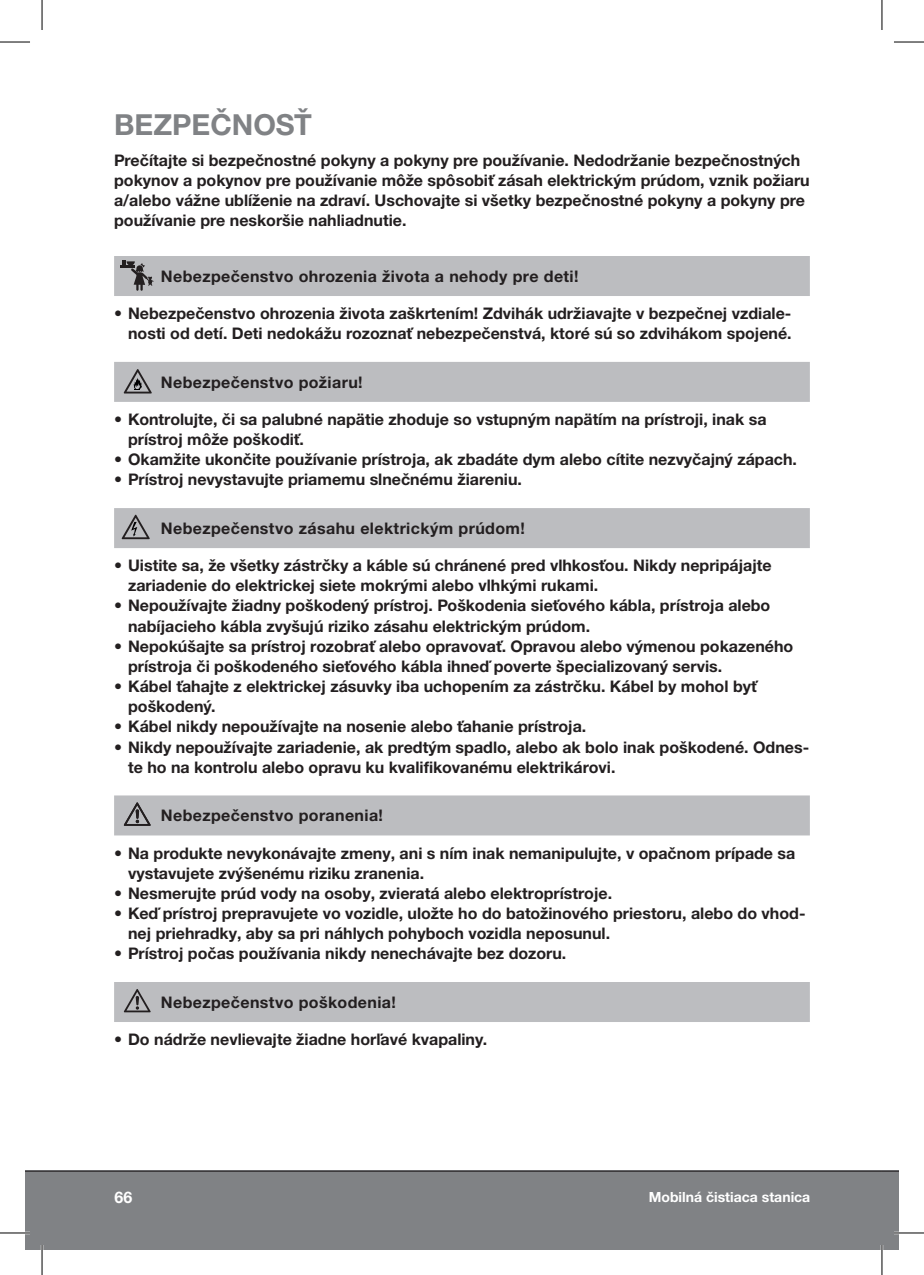
<style>
.page{position:relative;width:924px;height:1275px;background:#fff}
.page>*{position:absolute;margin:0;border:0;box-sizing:border-box;transform-origin:0 0}
.t1{font:700 29px "Helvetica Neue LTW1 G";color:#808285}
.t2{font:700 16px/20.2px "Helvetica Neue LTW1 G";color:#231f20}
.t3{font:700 16px "Helvetica Neue LTW1 G";letter-spacing:.025em;color:#231f20}
.t4{font:700 16px "Helvetica Neue LTW1 G";color:#fff}
.t5{font:700 14px "Helvetica Neue LTW1 G";color:#fff}
</style>
<div class="page">
<div style="left:25px;top:1170px;width:856px;height:80px;background:#808285"></div>
<div style="left:881px;top:1170px;width:17px;height:80px;background:#808285"></div>
<hr style="left:25px;top:1170px;width:856px;height:1px;background:#231f20">
<svg style="left:881px;top:1170px;width:17px;height:1px"></svg>
<div style="left:114px;top:256px;width:695px;height:40px;background:#bcbdc0"></div>
<div style="left:114px;top:362px;width:695px;height:40px;background:#bcbdc0"></div>
<div style="left:114px;top:508px;width:695px;height:40px;background:#bcbdc0"></div>
<div style="left:114px;top:795px;width:695px;height:40px;background:#bcbdc0"></div>
<div style="left:114px;top:982px;width:695px;height:40px;background:#bcbdc0"></div>
<svg style="left:120px;top:260px;width:33px;height:31px"></svg>
<svg style="left:124px;top:369px;width:28px;height:24px"></svg>
<svg style="left:121px;top:515px;width:29px;height:24px"></svg>
<svg style="left:124px;top:802px;width:26px;height:24px"></svg>
<svg style="left:124px;top:989px;width:26px;height:23px"></svg>
<hr style="left:0;top:1231px;width:30px;height:3px;background:#fff">
<hr style="left:893px;top:1231px;width:30px;height:3px;background:#fff">
<hr style="left:41px;top:1245px;width:2px;height:30px;background:#fff">
<hr style="left:880px;top:1245px;width:2px;height:30px;background:#fff">
<hr style="left:0;top:42px;width:30px;height:1px;background:#000">
<hr style="left:893px;top:42px;width:30px;height:1px;background:#000">
<hr style="left:0;top:1232px;width:30px;height:1px;background:#000">
<hr style="left:893px;top:1232px;width:30px;height:1px;background:#000">
<hr style="left:42px;top:0;width:1px;height:30px;background:#000">
<hr style="left:42px;top:1245px;width:1px;height:30px;background:#000">
<hr style="left:881px;top:0;width:1px;height:30px;background:#000">
<hr style="left:881px;top:1245px;width:1px;height:30px;background:#000">
<h1 class="t1" style="left:114px;top:106px;width:192px">Bezpečnosť</h1>
<p class="t2" style="left:114px;top:150px;width:696px">Prečítajte si bezpečnostné pokyny a pokyny pre používanie. Nedodržanie bezpečnostných pokynov a pokynov pre používanie môže spôsobiť zásah elektrickým prúdom, vznik požiaru a/alebo vážne ublíženie na zdraví. Uschovajte si všetky bezpečnostné pokyny a pokyny pre používanie pre neskoršie nahliadnutie.</p>
<p class="t3" style="left:161px;top:266px;width:419px">Nebezpečenstvo ohrozenia života a nehody pre deti!</p>
<p class="t2" style="left:114px;top:303px;width:678px;text-align:right">• Nebezpečenstvo ohrozenia života zaškrtením! Zdvihák udržiavajte v bezpečnej vzdiale&shy;nosti od detí. Deti nedokážu rozoznať nebezpečenstvá, ktoré sú so zdvihákom spojené.</p>
<p class="t3" style="left:161px;top:372px;width:203px">Nebezpečenstvo požiaru!</p>
<p class="t2" style="left:128px;top:409px;width:639px;text-indent:-14px">• Kontrolujte, či sa palubné napätie zhoduje so vstupným napätím na prístroji, inak sa prístroj môže poškodiť.</p>
<p class="t2" style="left:114px;top:449px;width:684px">• Okamžite ukončite používanie prístroja, ak zbadáte dym alebo cítite nezvyčajný zápach.</p>
<p class="t2" style="left:114px;top:469px;width:409px">• Prístroj nevystavujte priamemu slnečnému žiareniu.</p>
<p class="t3" style="left:161px;top:518px;width:365px">Nebezpečenstvo zásahu elektrickým prúdom!</p>
<p class="t2" style="left:128px;top:555px;width:644px;text-indent:-14px">• Uistite sa, že všetky zástrčky a káble sú chránené pred vlhkosťou. Nikdy nepripájajte zariadenie do elektrickej siete mokrými alebo vlhkými rukami.</p>
<p class="t2" style="left:128px;top:595px;width:643px;text-indent:-14px">• Nepoužívajte žiadny poškodený prístroj. Poškodenia sieťového kábla, prístroja alebo nabíjacieho kábla zvyšujú riziko zásahu elektrickým prúdom.</p>
<p class="t2" style="left:128px;top:636px;width:666px;text-indent:-14px">• Nepokúšajte sa prístroj rozobrať alebo opravovať. Opravou alebo výmenou pokazeného prístroja či poškodeného sieťového kábla ihneď poverte špecializovaný servis.</p>
<p class="t2" style="left:128px;top:676px;width:629px;text-indent:-14px">• Kábel ťahajte z elektrickej zásuvky iba uchopením za zástrčku. Kábel by mohol byť poškodený.</p>
<p class="t2" style="left:114px;top:716px;width:473px">• Kábel nikdy nepoužívajte na nosenie alebo ťahanie prístroja.</p>
<p class="t2" style="left:128px;top:736px;width:682px;text-indent:-14px">• Nikdy nepoužívajte zariadenie, ak predtým spadlo, alebo ak bolo inak poškodené. Odnes&shy;te ho na kontrolu alebo opravu ku kvalifikovanému elektrikárovi.</p>
<p class="t3" style="left:161px;top:805px;width:224px">Nebezpečenstvo poranenia!</p>
<p class="t2" style="left:128px;top:842px;width:668px;text-indent:-14px">• Na produkte nevykonávajte zmeny, ani s ním inak nemanipulujte, v opačnom prípade sa vystavujete zvýšenému riziku zranenia.</p>
<p class="t2" style="left:114px;top:883px;width:499px">• Nesmerujte prúd vody na osoby, zvieratá alebo elektroprístroje.</p>
<p class="t2" style="left:128px;top:903px;width:678px;text-indent:-14px">• Keď prístroj prepravujete vo vozidle, uložte ho do batožinového priestoru, alebo do vhod&shy;nej priehradky, aby sa pri náhlych pohyboch vozidla neposunul.</p>
<p class="t2" style="left:114px;top:943px;width:453px">• Prístroj počas používania nikdy nenechávajte bez dozoru.</p>
<p class="t3" style="left:161px;top:992px;width:236px">Nebezpečenstvo poškodenia!</p>
<p class="t2" style="left:114px;top:1029px;width:374px">• Do nádrže nevlievajte žiadne horľavé kvapaliny.</p>
<p class="t4" style="left:114px;top:1187px;width:19px">66</p>
<p class="t5" style="left:648px;top:1188px;width:163px">Mobilná čistiaca stanica</p>
</div>
